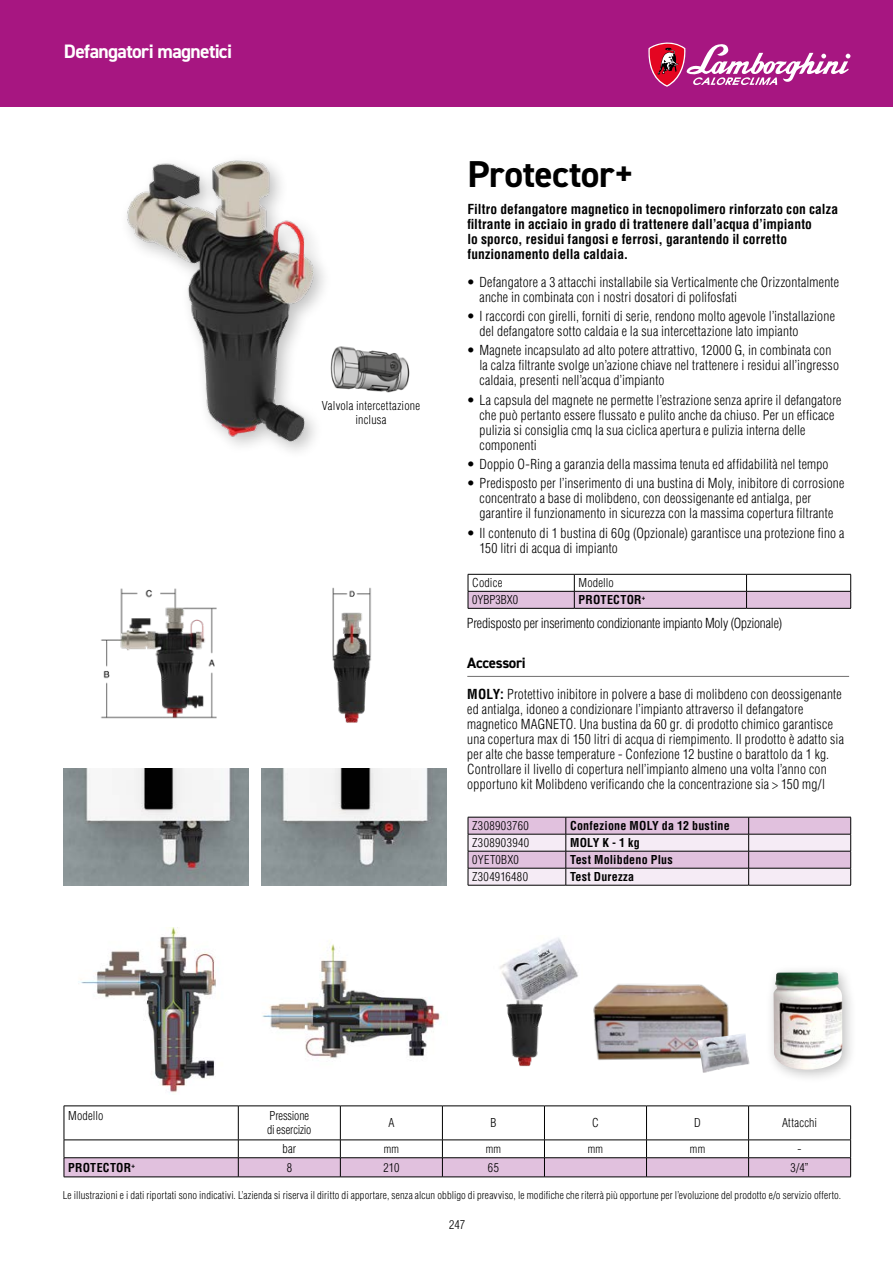
<style>
.page{position:relative;width:893px;height:1263px;background:#fff}
.page>*{position:absolute;margin:0;border:0;box-sizing:border-box;transform-origin:0 0}
.t1{font:700 37.5px "DIN2014";letter-spacing:-.015em;color:#000}
.t2{font:700 19.5px "DIN2014";letter-spacing:-.035em;color:#fff}
.t3{font:700 15px "DIN2014";letter-spacing:-.025em;color:#000}
.t4{font:300 condensed 13.5px/15px "Helvetica LT Std";letter-spacing:.015em;color:#000}
.t5{font:700 condensed 13.5px/15px "Helvetica LT Std";letter-spacing:.005em;color:#000}
.t6{font:300 condensed 13.5px "Helvetica LT Std";letter-spacing:-.01em;color:#000}
.t7{font:300 condensed 12px/13.5px "Helvetica LT Std";letter-spacing:.015em;color:#000;text-align:center}
.t8{font:700 condensed 12px "Helvetica LT Std";letter-spacing:.02em;color:#000}
.t9{font:300 condensed 12px/14.4px "Helvetica LT Std";letter-spacing:-.01em;color:#000}
.t10{font:300 condensed 12px "Helvetica LT Std";letter-spacing:.035em;color:#000}
.t11{font:300 condensed 11.25px "Helvetica LT Std";letter-spacing:.02em;color:#000}
.t12{font:300 condensed 10.5px "Helvetica LT Std";letter-spacing:.015em;color:#000}
.s1{font-weight:700}
</style>
<div class="page">
<div style="left:0;top:0;width:893px;height:106px;background:#a71681"></div>
<svg style="left:648px;top:42px;width:202px;height:45px"></svg>
<hr style="left:64px;top:1105px;width:174px;height:1px;background:#000">
<hr style="left:238px;top:1105px;width:102px;height:1px;background:#000">
<hr style="left:340px;top:1105px;width:102px;height:1px;background:#000">
<hr style="left:442px;top:1105px;width:102px;height:1px;background:#000">
<hr style="left:544px;top:1105px;width:102px;height:1px;background:#000">
<hr style="left:646px;top:1105px;width:103px;height:1px;background:#000">
<hr style="left:749px;top:1105px;width:102px;height:1px;background:#000">
<svg style="left:64px;top:1106px;width:787px;height:71px"></svg>
<svg style="left:468px;top:574px;width:383px;height:34px"></svg>
<hr style="left:468px;top:608px;width:106px;height:1px;background:#000">
<hr style="left:574px;top:608px;width:172px;height:1px;background:#000">
<hr style="left:746px;top:608px;width:105px;height:1px;background:#000">
<svg style="left:468px;top:817px;width:383px;height:68px;background:#dbc7d9"></svg>
<hr style="left:468px;top:885px;width:98px;height:1px;background:#000">
<hr style="left:566px;top:885px;width:183px;height:1px;background:#000">
<hr style="left:749px;top:885px;width:102px;height:1px;background:#000">
<hr style="left:467px;top:676px;width:382px;height:1px;background:#706f6f">
<img style="left:126px;top:160px;width:198px;height:292px">
<img style="left:500px;top:937px;width:78px;height:50px">
<div style="left:765px;top:964px;width:92px;height:120px;background:#000;opacity:.25"></div>
<img style="left:773px;top:972px;width:70px;height:97px">
<img style="left:593px;top:984px;width:136px;height:76px">
<img style="left:698px;top:1033px;width:51px;height:40px">
<img style="left:330px;top:346px;width:80px;height:47px">
<img style="left:78px;top:927px;width:138px;height:166px">
<img style="left:262px;top:940px;width:179px;height:118px">
<img style="left:101px;top:588px;width:116px;height:131px">
<img style="left:332px;top:587px;width:40px;height:136px">
<img style="left:261px;top:768px;width:185px;height:117px">
<img style="left:64px;top:768px;width:185px;height:117px">
<img style="left:506px;top:987px;width:51px;height:80px">
<h2 class="t2" style="left:64px;top:38px;width:170px">Defangatori magnetici</h2>
<p class="t7" style="left:322px;top:399px;width:100px">Valvola intercettazione inclusa</p>
<h1 class="t1" style="left:467px;top:149px;width:169px">Protector+</h1>
<p class="t5" style="left:467px;top:202px;width:372px">Filtro defangatore magnetico in tecnopolimero rinforzato con calza filtrante in acciaio in grado di trattenere dall’acqua d’impianto<br>lo sporco, residui fangosi e ferrosi, garantendo il corretto funzionamento della caldaia.</p>
<p class="t4" style="left:479px;top:274px;width:361px;text-indent:-13px">• Defangatore a 3 attacchi installabile sia Verticalmente che Orizzontalmente anche in combinata con i nostri dosatori di polifosfati</p>
<p class="t4" style="left:479px;top:309px;width:357px;text-indent:-13px">• I raccordi con girelli, forniti di serie, rendono molto agevole l’installazione del defangatore sotto caldaia e la sua intercettazione lato impianto</p>
<p class="t4" style="left:479px;top:343px;width:361px;text-indent:-13px">• Magnete incapsulato ad alto potere attrattivo, 12000 G, in combinata con la calza filtrante svolge un’azione chiave nel trattenere i residui all’ingresso caldaia, presenti nell’acqua d’impianto</p>
<p class="t4" style="left:479px;top:392px;width:364px;text-indent:-13px">• La capsula del magnete ne permette l’estrazione senza aprire il defangatore che può pertanto essere flussato e pulito anche da chiuso. Per un efficace pulizia si consiglia cmq la sua ciclica apertura e pulizia interna delle componenti</p>
<p class="t4" style="left:467px;top:456px;width:363px">• Doppio O-Ring a garanzia della massima tenuta ed affidabilità nel tempo</p>
<p class="t4" style="left:479px;top:476px;width:366px;text-indent:-13px">• Predisposto per l’inserimento di una bustina di Moly, inibitore di corrosione concentrato a base di molibdeno, con deossigenante ed antialga, per garantire il funzionamento in sicurezza con la massima copertura filtrante</p>
<p class="t4" style="left:479px;top:525px;width:366px;text-indent:-13px">• Il contenuto di 1 bustina di 60g (Opzionale) garantisce una protezione fino a<br>150 litri di acqua di impianto</p>
<p class="t7" style="left:472px;top:576px;width:32px">Codice</p>
<p class="t7" style="left:579px;top:576px;width:37px">Modello</p>
<p class="t7" style="left:472px;top:593px;width:47px">0YBP3BX0</p>
<p class="t8" style="left:579px;top:592px;width:68px">PROTECTOR<sup>+</sup></p>
<p class="t6" style="left:467px;top:614px;width:317px">Predisposto per inserimento condizionante impianto Moly (Opzionale)</p>
<p class="t3" style="left:467px;top:652px;width:60px">Accessori</p>
<p class="t4" style="left:467px;top:686px;width:378px"><span class="s1">MOLY:</span> Protettivo inibitore in polvere a base di molibdeno con deossigenante ed antialga, idoneo a condizionare l’impianto attraverso il defangatore magnetico MAGNETO. Una bustina da 60 gr. di prodotto chimico garantisce una copertura max di 150 litri di acqua di riempimento. Il prodotto è adatto sia per alte che basse temperature - Confezione 12 bustine o barattolo da 1 kg.<br>Controllare il livello di copertura nell’impianto almeno una volta l’anno con opportuno kit Molibdeno verificando che la concentrazione sia &gt; 150 mg/l</p>
<p class="t10" style="left:472px;top:818px;width:58px">Z308903760</p>
<p class="t8" style="left:570px;top:818px;width:161px">Confezione MOLY da 12 bustine</p>
<p class="t10" style="left:472px;top:835px;width:59px">Z308903940</p>
<p class="t8" style="left:570px;top:835px;width:71px">MOLY K - 1 kg</p>
<p class="t7" style="left:472px;top:853px;width:48px">0YET0BX0</p>
<p class="t8" style="left:570px;top:852px;width:104px">Test Molibdeno Plus</p>
<p class="t7" style="left:472px;top:870px;width:57px">Z304916480</p>
<p class="t8" style="left:570px;top:869px;width:66px">Test Durezza</p>
<p class="t7" style="left:68px;top:1109px;width:37px">Modello</p>
<p class="t9" style="left:267px;top:1108px;width:46px">Pressione di esercizio</p>
<p class="t7" style="left:388px;top:1116px;width:7px">A</p>
<p class="t7" style="left:490px;top:1116px;width:7px">B</p>
<p class="t7" style="left:592px;top:1116px;width:8px">C</p>
<p class="t7" style="left:694px;top:1116px;width:8px">D</p>
<p class="t7" style="left:782px;top:1116px;width:37px">Attacchi</p>
<p class="t7" style="left:282px;top:1142px;width:15px">bar</p>
<p class="t11" style="left:384px;top:1142px;width:17px">mm</p>
<p class="t11" style="left:486px;top:1142px;width:17px">mm</p>
<p class="t11" style="left:588px;top:1142px;width:17px">mm</p>
<p class="t11" style="left:690px;top:1142px;width:17px">mm</p>
<p class="t7" style="left:798px;top:1142px;width:5px">-</p>
<p class="t8" style="left:68px;top:1160px;width:68px">PROTECTOR<sup>+</sup></p>
<p class="t7" style="left:287px;top:1160px;width:7px">8</p>
<p class="t7" style="left:383px;top:1160px;width:17px">210</p>
<p class="t7" style="left:488px;top:1160px;width:13px">65</p>
<p class="t7" style="left:790px;top:1160px;width:20px">3/4”</p>
<p class="t12" style="left:63px;top:1189px;width:780px">Le illustrazioni e i dati riportati sono indicativi. L’azienda si riserva il diritto di apportare, senza alcun obbligo di preavviso, le modifiche che riterrà più opportune per l’evoluzione del prodotto e/o servizio offerto.</p>
<p class="t7" style="left:449px;top:1218px;width:17px">247</p>
</div>
